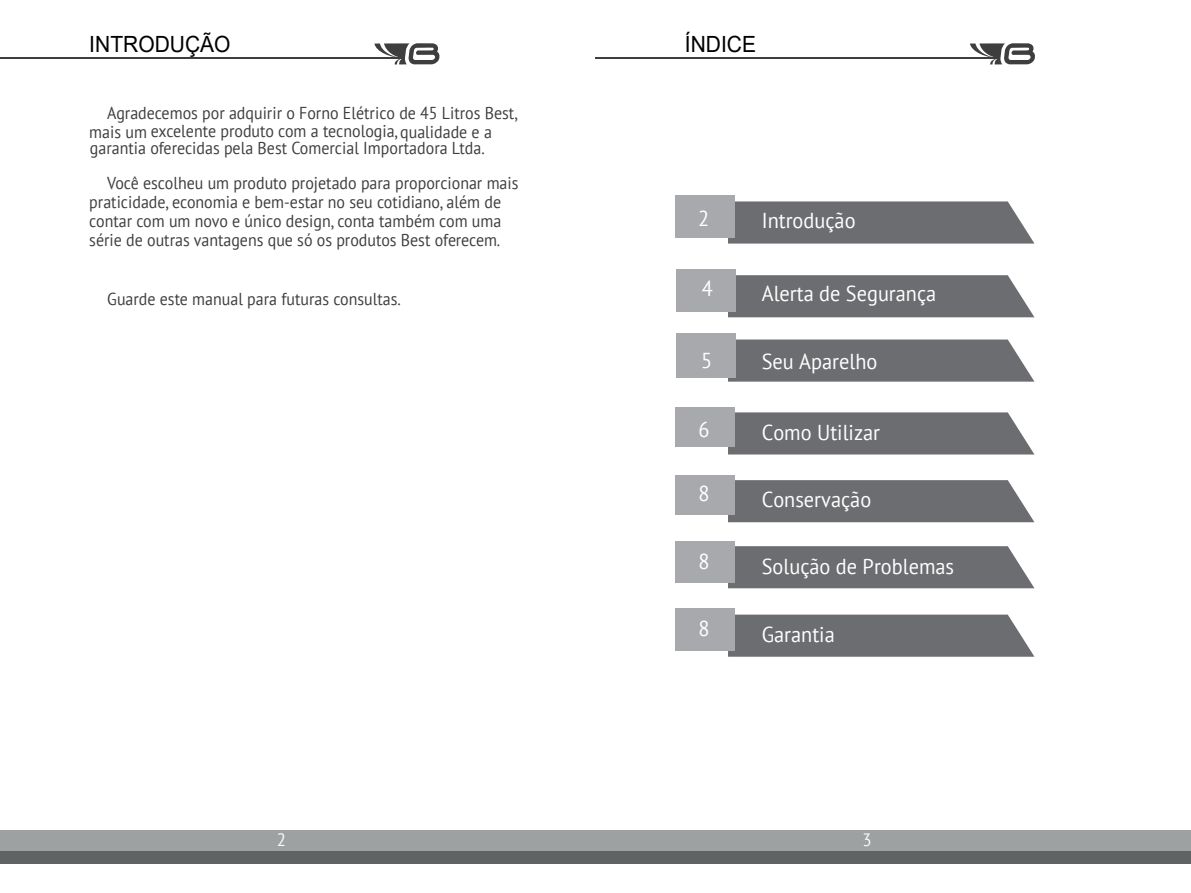
<style>
.page{position:relative;width:1191px;height:893px;background:#fff}
.page>*{position:absolute;margin:0;border:0;box-sizing:border-box;transform-origin:0 0}
.t1{font:22.35px "Arial";color:#000001;scale:.94 1}
.t2{font:21.6px "PT Sans";color:#fff;scale:.94 1}
.t3{font:17.85px "PT Sans";color:#fafafa;scale:.94 1}
.t4{font:17.25px/19px "PT Sans";color:#3e3e3f;scale:.92 1}
</style>
<div class="page">
<hr style="left:0;top:58px;width:405px;height:1px;background:#3e3e3f">
<svg style="left:374px;top:43px;width:66px;height:22px"></svg>
<svg style="left:728px;top:201px;width:306px;height:43px;background:#757678"></svg>
<div style="left:728px;top:275px;width:306px;height:42px;background:#6c6d70"></div>
<div style="left:728px;top:340px;width:306px;height:42px;background:#6c6d70"></div>
<svg style="left:728px;top:480px;width:306px;height:42px;background:#727376"></svg>
<svg style="left:728px;top:546px;width:306px;height:42px;background:#727376"></svg>
<svg style="left:728px;top:615px;width:306px;height:42px;background:#737477"></svg>
<div style="left:674px;top:196px;width:60px;height:42px;background:#a8a9ad"></div>
<div style="left:676px;top:269px;width:60px;height:43px;background:#a8a9ad"></div>
<div style="left:676px;top:333px;width:60px;height:45px;background:#a8a9ad"></div>
<div style="left:674px;top:475px;width:60px;height:39px;background:#a8a9ad"></div>
<div style="left:674px;top:541px;width:60px;height:42px;background:#a8a9ad"></div>
<div style="left:674px;top:608px;width:60px;height:43px;background:#a8a9ad"></div>
<hr style="left:595px;top:58px;width:405px;height:1px;background:#3e3e3f">
<svg style="left:970px;top:43px;width:65px;height:22px"></svg>
<svg style="left:728px;top:412px;width:306px;height:42px;background:#737477"></svg>
<div style="left:674px;top:407px;width:60px;height:40px;background:#a8a9ad"></div>
<div style="left:0;top:838px;width:595px;height:26px;background:#5f6364"></div>
<div style="left:595px;top:850px;width:596px;height:14px;background:#5f6364"></div>
<div style="left:0;top:830px;width:595px;height:20px;background:#9da1a2"></div>
<div style="left:595px;top:830px;width:596px;height:20px;background:#9da1a2"></div>
<p class="t1" style="left:89px;top:29px;width:152px">INTRODUÇÃO</p>
<p class="t4" style="left:89px;top:103px;width:467px;line-height:18.3px;text-indent:18px">Agradecemos por adquirir o Forno Elétrico de 45 Litros Best, mais um excelente produto com a tecnologia,qualidade e a</p>
<p class="t4" style="left:89px;top:173px;width:468px;text-indent:18px">Você escolheu um produto projetado para proporcionar mais praticidade, economia e bem-estar no seu cotidiano, além de contar com um novo e único design, conta também com uma série de outras vantagens que só os produtos Best oferecem.</p>
<p class="t4" style="left:90px;top:138px;width:431px">garantia oferecidas pela Best Comercial Importadora Ltda.</p>
<p class="t4" style="left:107px;top:289px;width:321px">Guarde este manual para futuras consultas.</p>
<p class="t1" style="left:685px;top:29px;width:77px">ÍNDICE</p>
<p class="t2" style="left:698px;top:205px;width:13px">2</p>
<p class="t2" style="left:762px;top:207px;width:101px">Introdução</p>
<p class="t2" style="left:701px;top:274px;width:13px">4</p>
<p class="t2" style="left:762px;top:280px;width:187px">Alerta de Segurança</p>
<p class="t2" style="left:701px;top:346px;width:13px">5</p>
<p class="t2" style="left:762px;top:347px;width:124px">Seu Aparelho</p>
<p class="t2" style="left:698px;top:416px;width:13px">6</p>
<p class="t2" style="left:698px;top:480px;width:13px">8</p>
<p class="t2" style="left:698px;top:548px;width:13px">8</p>
<p class="t2" style="left:698px;top:614px;width:13px">8</p>
<p class="t2" style="left:762px;top:418px;width:127px">Como Utilizar</p>
<p class="t2" style="left:762px;top:486px;width:118px">Conservação</p>
<p class="t2" style="left:762px;top:552px;width:206px">Solução de Problemas</p>
<p class="t2" style="left:762px;top:620px;width:79px">Garantia</p>
<p class="t3" style="left:277px;top:829px;width:11px">2</p>
<p class="t3" style="left:862px;top:829px;width:11px">3</p>
</div>
